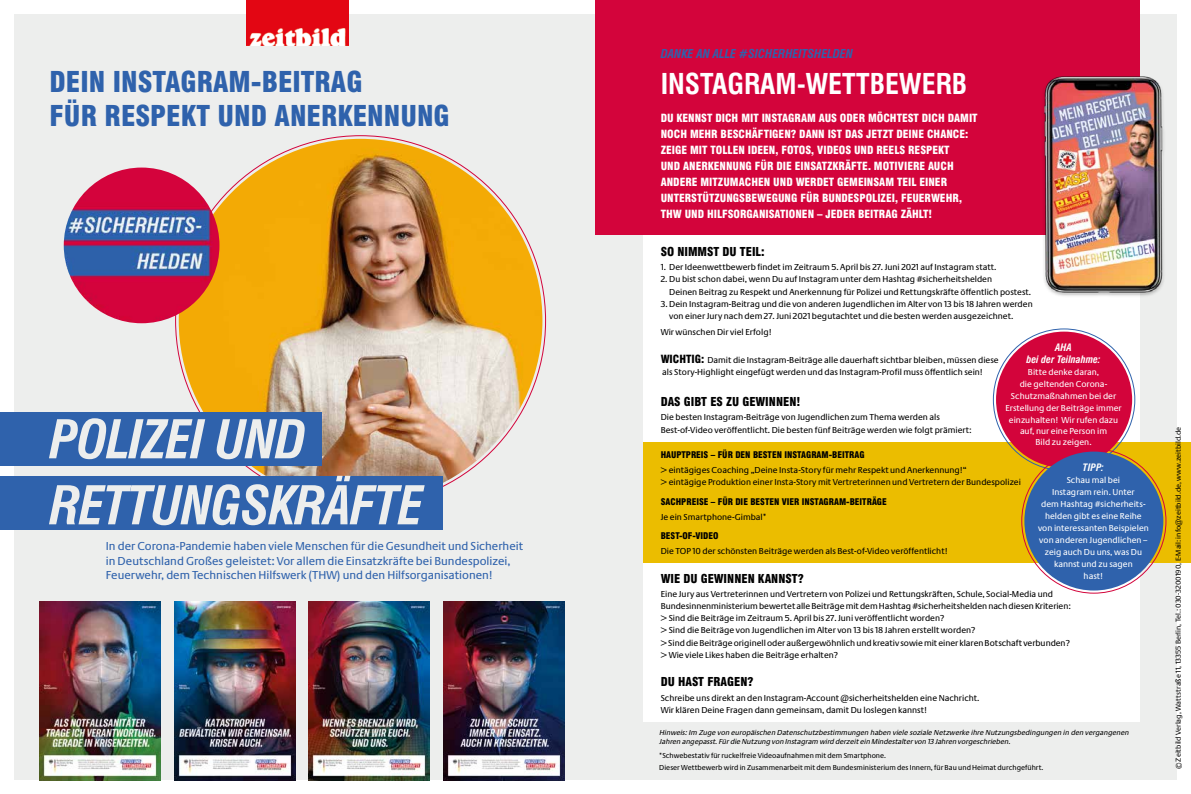
<style>
.page{position:relative;width:1191px;height:794px;background:#fff}
.page>*{position:absolute;margin:0;border:0;box-sizing:border-box;transform-origin:0 0}
.t1{font:italic 700 condensed 52px/66px "Swiss 721 BT";letter-spacing:-.02em;color:#edeeed}
.t2{font:900 condensed 28px/33.6px "Swiss 721 BT";color:#2f62ac}
.t3{font:700 condensed 28px "Swiss 721 BT";color:#fff}
.t4{font:12px/14.4px "Neue Praxis CE";color:#2f62ac}
.t5{font:900 condensed 12px "Swiss 721 BT";color:#000}
.t6{font:italic 700 condensed 12px "Swiss 721 BT";color:#2f62ac}
.t7{font:900 condensed 11px/16px "Swiss 721 BT";color:#fff}
.t8{font:italic 700 condensed 10px/12px "Swiss 721 BT";color:#fff;text-align:center}
.t9{font:9px/12.2px "Neue Praxis CE";color:#000}
.t10{font:9px/12px "Neue Praxis CE";color:#fff;text-align:center}
.t11{font:900 condensed 9px "Swiss 721 BT";color:#000}
.t12{font:7.5px/12.2px "Neue Praxis CE";color:#000}
.t13{font:italic 7.5px/9px "Neue Praxis CE";color:#000}
.s1{font-family:"Swiss 721 BT";font-weight:900;font-stretch:condensed;font-size:11px}
</style>
<div class="page">
<div style="left:14px;top:14px;width:1162px;height:766px;background:#edeeed"></div>
<img style="left:179px;top:139px;width:363px;height:363px;border-radius:182px">
<div style="left:643px;top:125px;width:497px;height:597px;background:#fff"></div>
<div style="left:643px;top:441px;width:548px;height:121px;background:#ebbd00"></div>
<div style="left:595px;top:0;width:545px;height:234px;background:#d3043b"></div>
<div style="left:0;top:412px;width:322px;height:54px;background:#2f62ac"></div>
<div style="left:0;top:476px;width:442px;height:54px;background:#2f62ac"></div>
<img style="left:64px;top:167px;width:155px;height:156px;border-radius:78px">
<img style="left:39px;top:601px;width:122px;height:179px">
<img style="left:174px;top:601px;width:121px;height:179px">
<img style="left:309px;top:601px;width:121px;height:179px">
<img style="left:443px;top:601px;width:121px;height:179px">
<img style="left:247px;top:0;width:102px;height:45px">
<img style="left:1010px;top:67px;width:167px;height:252px">
<div style="left:996px;top:331px;width:136px;height:137px;background:#d3043b;border-radius:50%"></div>
<div style="left:1024px;top:451px;width:139px;height:139px;background:#2f62ac;border-radius:50%"></div>
<h2 class="t2" style="left:50px;top:65px;width:402px">DEIN INSTAGRAM-BEITRAG<br>FÜR RESPEKT UND ANERKENNUNG</h2>
<h1 class="t1" style="left:50px;top:406px;width:375px">POLIZEI UND<br>RETTUNGSKRÄFTE</h1>
<p class="t4" style="left:106px;top:541px;width:419px">In der Corona-Pandemie haben viele Menschen für die Gesundheit und Sicherheit in Deutschland Großes geleistet: Vor allem die Einsatzkräfte bei Bundespolizei,<br>Feuerwehr, dem Technischen Hilfswerk (THW) und den Hilfsorganisationen!</p>
<h3 class="t6" style="left:660px;top:46px;width:194px">DANKE AN ALLE #SICHERHEITSHELDEN</h3>
<h2 class="t3" style="left:660px;top:67px;width:308px">INSTAGRAM-WETTBEWERB</h2>
<p class="t7" style="left:660px;top:110px;width:318px">DU KENNST DICH MIT INSTAGRAM AUS ODER MÖCHTEST DICH DAMIT NOCH MEHR BESCHÄFTIGEN? DANN IST DAS JETZT DEINE CHANCE:<br>ZEIGE MIT TOLLEN IDEEN, FOTOS, VIDEOS UND REELS RESPEKT<br>UND ANERKENNUNG FÜR DIE EINSATZKRÄFTE. MOTIVIERE AUCH ANDERE MITZUMACHEN UND WERDET GEMEINSAM TEIL EINER UNTERSTÜTZUNGSBEWEGUNG FÜR BUNDESPOLIZEI, FEUERWEHR, THW UND HILFSORGANISATIONEN – JEDER BEITRAG ZÄHLT!</p>
<h3 class="t5" style="left:660px;top:244px;width:105px">SO NIMMST DU TEIL:</h3>
<p class="t9" style="left:660px;top:262px;width:337px">1. Der Ideenwettbewerb findet im Zeitraum 5. April bis 27. Juni 2021 auf Instagram statt.</p>
<p class="t9" style="left:669px;top:274px;width:363px;text-indent:-9px">2. Du bist schon dabei, wenn Du auf Instagram unter dem Hashtag #sicherheitshelden<br>Deinen Beitrag zu Respekt und Anerkennung für Polizei und Rettungskräfte öffentlich postest.</p>
<p class="t9" style="left:669px;top:299px;width:365px;text-indent:-9px">3. Dein Instagram-Beitrag und die von anderen Jugendlichen im Alter von 13 bis 18 Jahren werden von einer Jury nach dem 27. Juni 2021 begutachtet und die besten werden ausgezeichnet.</p>
<p class="t9" style="left:660px;top:327px;width:112px">Wir wünschen Dir viel Erfolg!</p>
<p class="t9" style="left:660px;top:354px;width:339px"><span class="s1">WICHTIG:</span> Damit die Instagram-Beiträge alle dauerhaft sichtbar bleiben, müssen diese als Story-Highlight eingefügt werden und das Instagram-Profil muss öffentlich sein!</p>
<h3 class="t5" style="left:660px;top:394px;width:141px">DAS GIBT ES ZU GEWINNEN!</h3>
<p class="t9" style="left:660px;top:412px;width:312px">Die besten Instagram-Beiträge von Jugendlichen zum Thema werden als<br>Best-of-Video veröffentlicht. Die besten fünf Beiträge werden wie folgt prämiert:</p>
<p class="t11" style="left:660px;top:449px;width:205px">HAUPTPREIS – FÜR DEN BESTEN INSTAGRAM-BEITRAG</p>
<p class="t9" style="left:660px;top:465px;width:362px">&gt; eintägiges Coaching „Deine Insta-Story für mehr Respekt und Anerkennung!“<br>&gt; eintägige Produktion einer Insta-Story mit Vertreterinnen und Vertretern der Bundespolizei</p>
<p class="t11" style="left:660px;top:496px;width:227px">SACHPREISE – FÜR DIE BESTEN VIER INSTAGRAM-BEITRÄGE</p>
<p class="t9" style="left:660px;top:511px;width:107px">Je ein Smartphone-Gimbal*</p>
<p class="t11" style="left:660px;top:530px;width:59px">BEST-OF-VIDEO</p>
<p class="t9" style="left:660px;top:546px;width:288px">Die TOP 10 der schönsten Beiträge werden als Best-of-Video veröffentlicht!</p>
<h3 class="t5" style="left:660px;top:571px;width:144px">WIE DU GEWINNEN KANNST?</h3>
<p class="t9" style="left:660px;top:589px;width:412px">Eine Jury aus Vertreterinnen und Vertretern von Polizei und Rettungskräften, Schule, Social-Media und Bundesinnenministerium bewertet alle Beiträge mit dem Hashtag #sicherheitshelden nach diesen Kriterien: &gt; Sind die Beiträge im Zeitraum 5. April bis 27. Juni veröffentlicht worden?<br>&gt; Sind die Beiträge von Jugendlichen im Alter von 13 bis 18 Jahren erstellt worden?<br>&gt; Sind die Beiträge originell oder außergewöhnlich und kreativ sowie mit einer klaren Botschaft verbunden? &gt; Wie viele Likes haben die Beiträge erhalten?</p>
<h3 class="t5" style="left:660px;top:675px;width:94px">DU HAST FRAGEN?</h3>
<p class="t9" style="left:660px;top:692px;width:320px">Schreibe uns direkt an den Instagram-Account @sicherheitshelden eine Nachricht.<br>Wir klären Deine Fragen dann gemeinsam, damit Du loslegen kannst!</p>
<p class="t8" style="left:1026px;top:341px;width:76px">AHA<br>bei der Teilnahme:</p>
<p class="t10" style="left:1005px;top:367px;width:118px">Bitte denke daran,<br>die geltenden Corona-<br>Schutzmaßnahmen bei der<br>Erstellung der Beiträge immer einzuhalten! Wir rufen dazu</p>
<p class="t10" style="left:1020px;top:426px;width:89px;line-height:11px">auf, nur eine Person im<br>Bild zu zeigen.</p>
<p class="t8" style="left:1083px;top:461px;width:22px">TIPP:</p>
<p class="t10" style="left:1038px;top:475px;width:112px">Schau mal bei<br>Instagram rein. Unter<br>dem Hashtag #sicherheits&shy;helden gibt es eine Reihe von interessanten Beispielen von anderen Jugendlichen – zeig auch Du uns, was Du kannst und zu sagen<br>hast!</p>
<p class="t13" style="left:659px;top:728px;width:472px">Hinweis:Im Zuge von europäischen Datenschutzbestimmungen haben viele soziale Netzwerke ihre Nutzungsbedingungen in den vergangenen<br>Jahren angepasst.Fürdie Nutzung von Instagram wird derzeitein Mindestaltervon 13 Jahren vorgeschrieben.</p>
<p class="t12" style="left:659px;top:750px;width:385px">*Schwebestativ für ruckelfreie Videoaufnahmen mit dem Smartphone.<br>Dieser Wettbewerb wird in Zusammenarbeit mit dem Bundesministerium des Innern, für Bau und Heimat durchgeführt.</p>
<p class="t12" style="left:1173px;top:769px;width:344px;rotate:-90deg">© Zeitbild Verlag, Wattstraße 11, 13355 Berlin, Tel.: 030-3200190, E-Mail: info@zeitbild.de, www.zeitbild.de</p>
</div>
